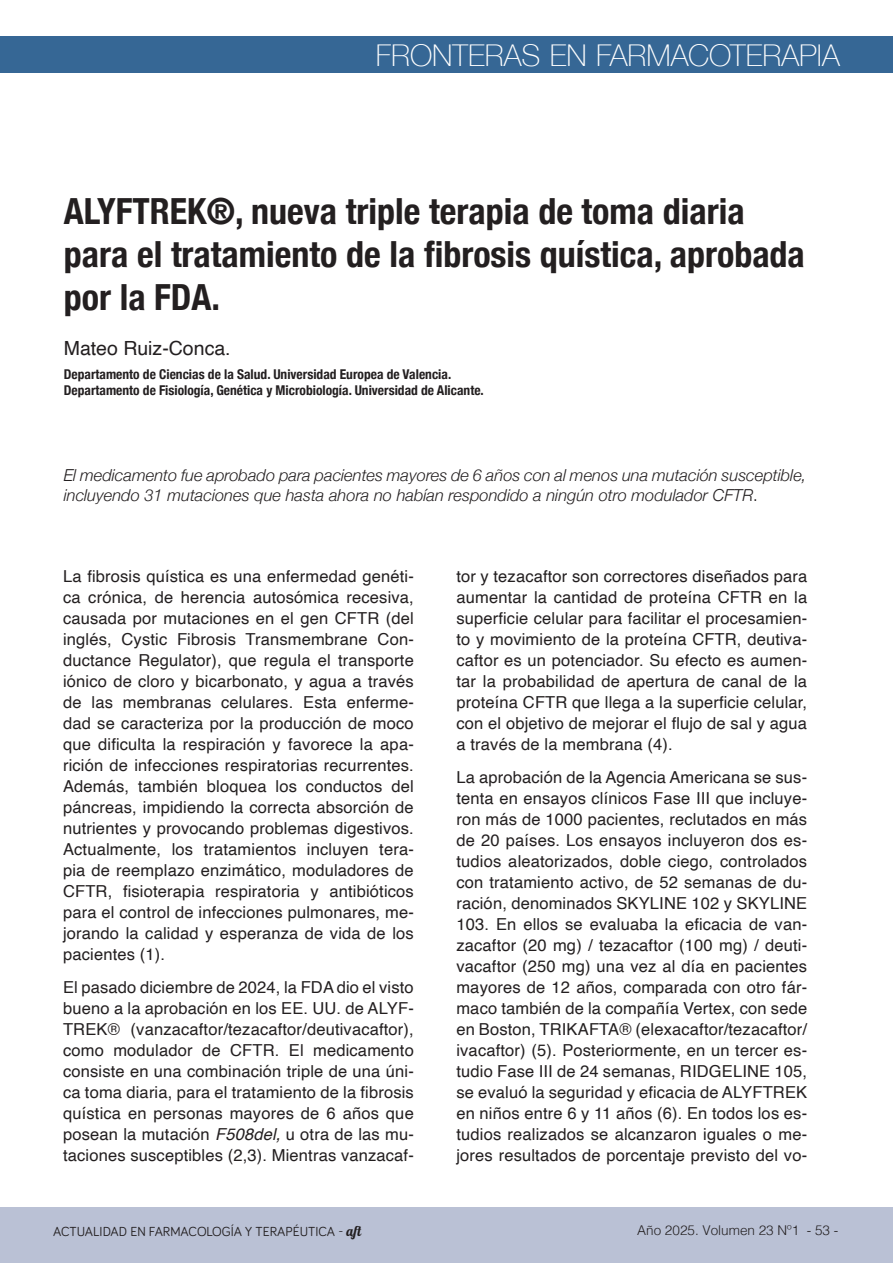
<style>
.page{position:relative;width:893px;height:1263px;background:#fff}
.page>*{position:absolute;margin:0;border:0;box-sizing:border-box;transform-origin:0 0}
.Titular{font:700 condensed 36px/43.2px "Helvetica Neue";color:#231f20}
.SECCION{font:100 30px "Helvetica Neue";color:#fff}
.t1{font:19.5px "Helvetica";color:#231f20}
.t2{font:16.5px/21px "Helvetica";letter-spacing:.01em;color:#231f20;text-align:justify}
.t3{font:italic 300 16.5px/19.8px "Helvetica Neue";color:#231f20}
.t4{font:100 16.5px "Helvetica Neue";color:#fff}
.t5{font:700 condensed 13.5px "Helvetica Neue";color:#231f20}
.t6{font:13.5px "Bariol";color:#231f20}
.t7{font:300 13.5px "Helvetica";color:#231f20}
.s1{font-style:normal}
.s2{font-style:italic}
.s3{font-family:"Lobster 1.4"}
</style>
<div class="page">
<div style="left:0;top:1207px;width:893px;height:56px;background:#bac1d5"></div>
<div style="left:0;top:36px;width:893px;height:36px;background:#366795"></div>
<p class="t4" style="left:585px;top:37px;width:256px">FRONTERAS EN FARMACOTERAPIA</p>
<p class="SECCION" style="left:376px;top:32px;width:466px">FRONTERAS EN FARMACOTERAPIA</p>
<p class="Titular" style="left:64px;top:187px;width:743px">ALYFTREK®, nueva triple terapia de toma diaria para el tratamiento de la fibrosis quística, aprobada por la FDA.</p>
<p class="t1" style="left:64px;top:333px;width:168px">Mateo Ruiz-Conca.</p>
<p class="t5" style="left:64px;top:363px;width:389px">Departamento de Ciencias de la Salud. Universidad Europea de Valencia.</p>
<p class="t5" style="left:64px;top:379px;width:422px">Departamento de Fisiología, Genética y Microbiología. Universidad de Alicante.</p>
<p class="t3" style="left:64px;top:464px;width:744px">El medicamento fue aprobado para pacientes mayores de 6 años con al menos una mutación susceptible, incluyendo 31 mutaciones que hasta ahora no habían respondido a ningún otro modulador CFTR<span class="s1">.</span></p>
<p class="t2" style="left:63px;top:566px;width:352px">La fibrosis quística es una enfermedad genéti&shy;ca crónica, de herencia autosómica recesiva, causada por mutaciones en el gen CFTR (del inglés, Cystic Fibrosis Transmembrane Con&shy;ductance Regulator), que regula el transporte iónico de cloro y bicarbonato, y agua a través de las membranas celulares. Esta enferme&shy;dad se caracteriza por la producción de moco que dificulta la respiración y favorece la apa&shy;rición de infecciones respiratorias recurrentes.<br>Además, también bloquea los conductos del páncreas, impidiendo la correcta absorción de nutrientes y provocando problemas digestivos.<br>Actualmente, los tratamientos incluyen tera&shy;pia de reemplazo enzimático, moduladores de CFTR, fisioterapia respiratoria y antibióticos para el control de infecciones pulmonares, me&shy;jorando la calidad y esperanza de vida de los pacientes (1).</p>
<p class="t2" style="left:63px;top:977px;width:352px">El pasado diciembre de 2024, la FDA dio el visto bueno a la aprobación en los EE. UU. de ALYF-TREK® (vanzacaftor/tezacaftor/deutivacaftor), como modulador de CFTR. El medicamento consiste en una combinación triple de una úni&shy;ca toma diaria, para el tratamiento de la fibrosis quística en personas mayores de 6 años que posean la mutación <span class="s2">F508del,</span> u otra de las mu&shy;taciones susceptibles (2,3). Mientras vanzacaf-</p>
<p class="t6" style="left:53px;top:1222px;width:313px">ACTUALIDAD EN FARMACOLOGÍA Y TERAPÉUTICA - <span class="s3">aft</span></p>
<p class="t2" style="left:456px;top:566px;width:352px">tor y tezacaftor son correctores diseñados para aumentar la cantidad de proteína CFTR en la superficie celular para facilitar el procesamien&shy;to y movimiento de la proteína CFTR, deutiva&shy;caftor es un potenciador. Su efecto es aumen&shy;tar la probabilidad de apertura de canal de la proteína CFTR que llega a la superficie celular, con el objetivo de mejorar el flujo de sal y agua a través de la membrana (4).</p>
<p class="t2" style="left:456px;top:767px;width:352px">La aprobación de la Agencia Americana se sus&shy;tenta en ensayos clínicos Fase III que incluye&shy;ron más de 1000 pacientes, reclutados en más de 20 países. Los ensayos incluyeron dos es&shy;tudios aleatorizados, doble ciego, controlados con tratamiento activo, de 52 semanas de du&shy;ración, denominados SKYLINE 102 y SKYLINE 103. En ellos se evaluaba la eficacia de van&shy;zacaftor (20 mg) / tezacaftor (100 mg) / deuti&shy;vacaftor (250 mg) una vez al día en pacientes mayores de 12 años, comparada con otro fár&shy;maco también de la compañía Vertex, con sede en Boston, TRIKAFTA® (elexacaftor/tezacaftor/ ivacaftor) (5). Posteriormente, en un tercer es&shy;tudio Fase III de 24 semanas, RIDGELINE 105, se evaluó la seguridad y eficacia de ALYFTREK en niños entre 6 y 11 años (6). En todos los es&shy;tudios realizados se alcanzaron iguales o me&shy;jores resultados de porcentaje previsto del vo-</p>
<p class="t7" style="left:637px;top:1218px;width:203px">Año 2025. Volumen 23 Nº1 - 53 -</p>
</div>
